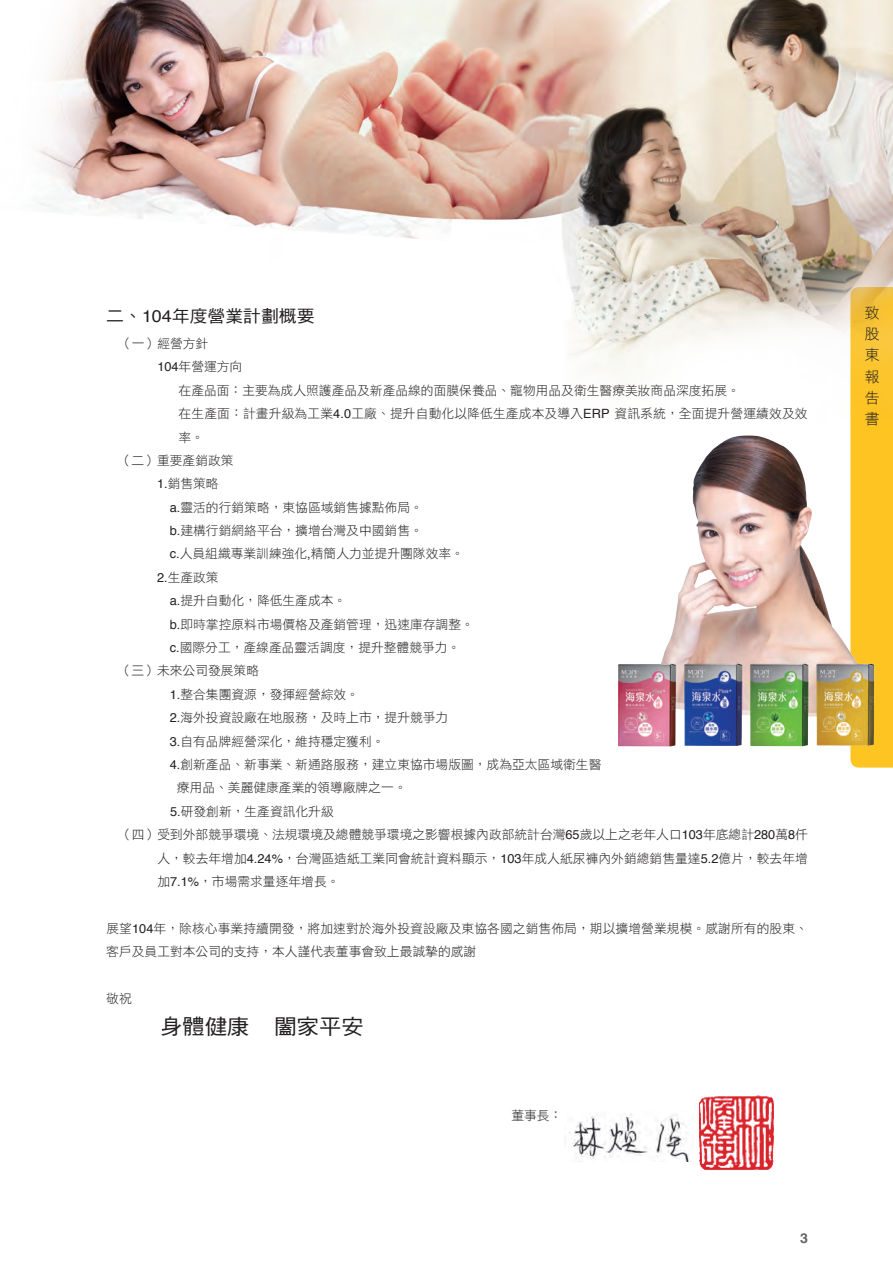
<style>
.page{position:relative;width:893px;height:1263px;background:#fff}
.page>*{position:absolute;margin:0;border:0;box-sizing:border-box;transform-origin:0 0}
.t1{font:21.3px "DF Hei Std W5";color:#231f20;scale:1.05 1}
.t2{font:16.95px "DF Hei Std W5";color:#231f20;scale:1.05 1}
.t3{font:14.85px/21.3px "DF Hei Std W3";color:#231f20;text-align:justify}
.t4{font:700 13.5px "Helvetica";color:#636366;scale:1.05 1}
.t5{font:12.75px/23.4px "DF Hei Std W3";color:#231f20}
.s1{font-family:"Helvetica"}
</style>
<div class="page">
<img style="left:37px;top:0;width:856px;height:768px">
<img style="left:699px;top:1095px;width:74px;height:75px">
<img style="left:564px;top:1114px;width:127px;height:48px">
<h2 class="t2" style="left:106px;top:307px;width:200px">二、<span class="s1">104</span>年度營業計劃概要</h2>
<p class="t5" style="left:119px;top:331px;width:91px">（一）經營方針</p>
<p class="t5" style="left:157px;top:355px;width:87px"><span class="s1">104</span>年營運方向</p>
<p class="t5" style="left:179px;top:378px;width:563px">在產品面：主要為成人照護產品及新產品線的面膜保養品、寵物用品及衛生醫療美妝商品深度拓展。</p>
<p class="t5" style="left:179px;top:402px;width:631px">在生產面：計畫升級為工業<span class="s1">4.0</span>工廠、提升自動化以降低生產成本及導入<span class="s1">ERP</span> 資訊系統，全面提升營運績效及效</p>
<p class="t5" style="left:178px;top:425px;width:27px">率。</p>
<p class="t5" style="left:119px;top:448px;width:116px">（二）重要產銷政策</p>
<p class="t5" style="left:157px;top:472px;width:63px"><span class="s1">1.</span>銷售策略</p>
<p class="t5" style="left:170px;top:495px;width:254px"><span class="s1">a.</span>靈活的行銷策略，東協區域銷售據點佈局。</p>
<p class="t5" style="left:170px;top:519px;width:254px"><span class="s1">b.</span>建構行銷網絡平台，擴增台灣及中國銷售。</p>
<p class="t5" style="left:170px;top:542px;width:296px"><span class="s1">c.</span>人員組織專業訓練強化<span class="s1">,</span>精簡人力並提升團隊效率。</p>
<p class="t5" style="left:157px;top:565px;width:63px"><span class="s1">2.</span>生產政策</p>
<p class="t5" style="left:170px;top:589px;width:178px"><span class="s1">a.</span>提升自動化，降低生產成本。</p>
<p class="t5" style="left:170px;top:612px;width:306px"><span class="s1">b.</span>即時掌控原料市場價格及產銷管理，迅速庫存調整。</p>
<p class="t5" style="left:170px;top:635px;width:292px"><span class="s1">c.</span>國際分工，產線產品靈活調度，提升整體競爭力。</p>
<p class="t5" style="left:119px;top:659px;width:142px">（三）未來公司發展策略</p>
<p class="t5" style="left:170px;top:682px;width:191px"><span class="s1">1.</span>整合集團資源，發揮經營綜效。</p>
<p class="t5" style="left:170px;top:706px;width:280px"><span class="s1">2.</span>海外投資設廠在地服務，及時上市，提升競爭力</p>
<p class="t5" style="left:170px;top:729px;width:216px"><span class="s1">3.</span>自有品牌經營深化，維持穩定獲利。</p>
<p class="t5" style="left:170px;top:752px;width:433px"><span class="s1">4.</span>創新產品、新事業、新通路服務，建立東協市場版圖，成為亞太區域衛生醫</p>
<p class="t5" style="left:177px;top:776px;width:231px">療用品、美麗健康產業的領導廠牌之一。</p>
<p class="t5" style="left:170px;top:799px;width:165px"><span class="s1">5.</span>研發創新，生產資訊化升級</p>
<p class="t5" style="left:119px;top:823px;width:690px">（四）受到外部競爭環境、法規環境及總體競爭環境之影響根據內政部統計台灣<span class="s1">65</span>歲以上之老年人口<span class="s1">103</span>年底總計<span class="s1">280</span>萬<span class="s1">8</span>仟</p>
<p class="t5" style="left:157px;top:846px;width:652px">人，較去年增加<span class="s1">4.24%</span>，台灣區造紙工業同會統計資料顯示，<span class="s1">103</span>年成人紙尿褲內外銷總銷售量達<span class="s1">5.2</span>億片，較去年增</p>
<p class="t5" style="left:157px;top:869px;width:184px">加<span class="s1">7.1%</span>，市場需求量逐年增長。</p>
<p class="t5" style="left:106px;top:916px;width:703px">展望<span class="s1">104</span>年，除核心事業持續開發，將加速對於海外投資設廠及東協各國之銷售佈局，期以擴增營業規模。感謝所有的股東、客戶及員工對本公司的支持，本人謹代表董事會致上最誠摯的感謝</p>
<p class="t5" style="left:106px;top:986px;width:27px">敬祝</p>
<h1 class="t1" style="left:160px;top:1014px;width:195px">身體健康 闔家平安</h1>
<p class="t5" style="left:511px;top:1103px;width:53px">董事長：</p>
<p class="t4" style="left:800px;top:1228px;width:9px">3</p>
<p class="t3" style="left:865px;top:301px;width:16px">致股東報告書</p>
</div>
